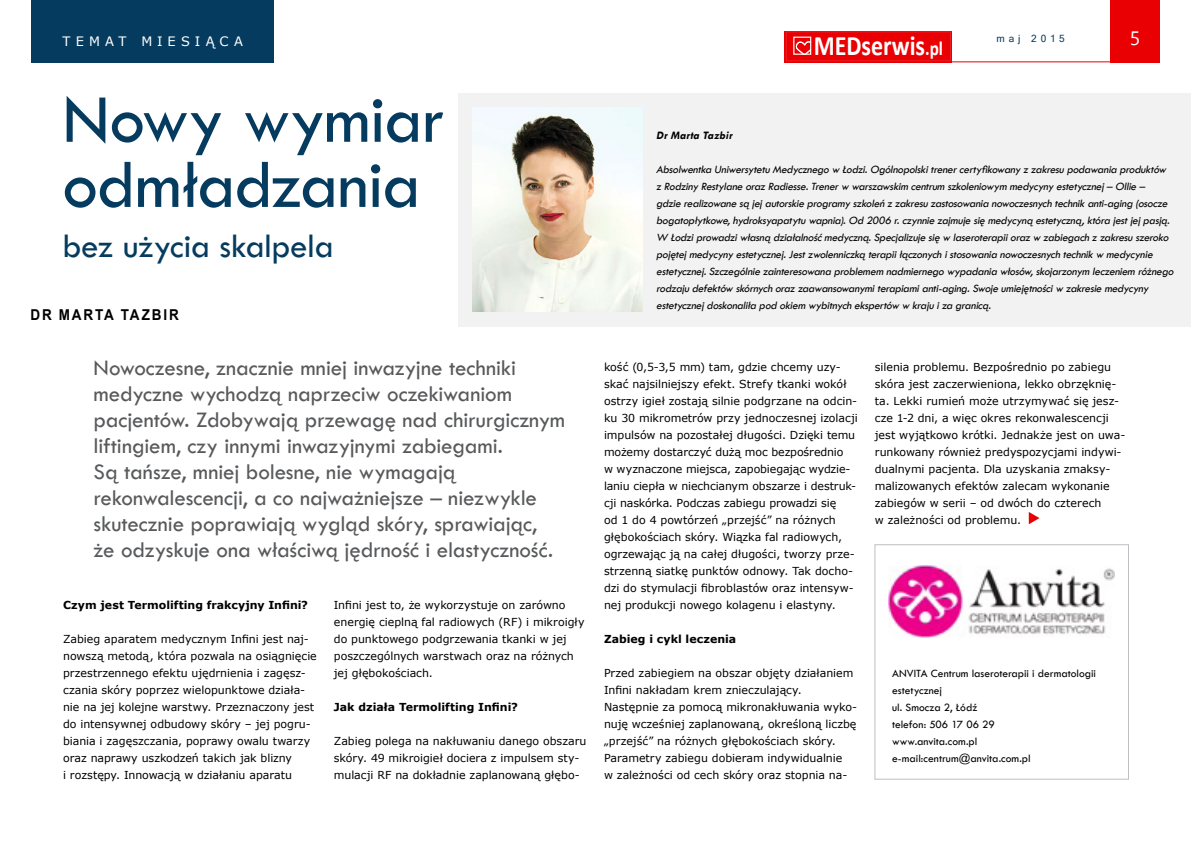
<style>
.page{position:relative;width:1191px;height:842px;background:#fff}
.page>*{position:absolute;margin:0;border:0;box-sizing:border-box;transform-origin:0 0}
.t1{font:71.1px/65.1px "Tw Cen";letter-spacing:-.02em;color:#053b5f}
.t2{font:35px "Tw Cen";letter-spacing:-.015em;color:#053b5f}
.t3{font:700 28.3px "Calibri";color:#fff;scale:.85 1}
.t4{font:23px/26px "Tw Cen";letter-spacing:-.005em;color:#58595b}
.t5{font:19.4px "Segoe UI";color:#fff}
.t6{font:700 15px "Arial";letter-spacing:.135em;color:#000;scale:.9 1}
.t7{font:13px "MS Reference Sans Serif";letter-spacing:.395em;color:#fff}
.t8{font:italic 11.5px/17px "Tw Cen";letter-spacing:-.24em;color:#000}
.t9{font:11.5px/17px "Tw Cen";letter-spacing:-.005em;color:#000}
.t10{font:italic 700 11.5px "Tw Cen";color:#000}
.t11{font:11px/17px "MS Reference Sans Serif";letter-spacing:-.005em;color:#000}
.t12{font:700 11px "MS Reference Sans Serif";color:#000}
.t13{font:10px "Microsoft Sans Serif";letter-spacing:.4em;color:#053b5f}
.s1{font-size:20.2px}
</style>
<div class="page">
<div style="left:784px;top:31px;width:167px;height:31px;background:#e9060a"></div>
<div style="left:786px;top:32px;width:164px;height:29px;background:#e90003"></div>
<div style="left:786px;top:32px;width:164px;height:29px;border:1px solid #ed1d24"></div>
<div style="left:793px;top:37px;width:18px;height:18px;border:1px solid #fff"></div>
<svg style="left:795px;top:41px;width:17px;height:14px"></svg>
<div style="left:1110px;top:0;width:49px;height:62px;background:#e90003"></div>
<hr style="left:950px;top:61px;width:160px;height:1px;background:#e90003">
<div style="left:31px;top:0;width:243px;height:62px;background:#053b5f"></div>
<svg style="left:1028px;top:512px;width:11px;height:12px"></svg>
<div style="left:459px;top:93px;width:732px;height:233px;background:#f2f2f3"></div>
<img style="left:472px;top:107px;width:170px;height:204px">
<div style="left:874px;top:545px;width:254px;height:234px;border:1px solid #bebec3"></div>
<img style="left:889px;top:565px;width:225px;height:73px">
<p class="t7" style="left:62px;top:33px;width:182px">TEMAT MIESIĄCA</p>
<h3 class="t5" style="left:1129px;top:23px;width:12px">5</h3>
<p class="t13" style="left:996px;top:32px;width:70px">maj 2015</p>
<h3 class="t3" style="left:813px;top:27px;width:154px">MEDserwis<span class="s1">.pl</span></h3>
<h1 class="t1" style="left:62px;top:86px;width:384px">Nowy wymiar odmładzania</h1>
<h2 class="t2" style="left:62px;top:225px;width:273px">bez użycia skalpela</h2>
<h3 class="t6" style="left:31px;top:304px;width:166px">DR MARTA TAZBIR</h3>
<p class="t10" style="left:656px;top:129px;width:80px">Dr Marta Tazbir</p>
<p class="t8" style="left:656px;top:161px;width:521px">Absolwentka UniwersytetuMedycznego w Łodzi.Ogólnopolskitrenercertyfikowany zzakresupodawania produktów zRodziny Restylane orazRadiesse.Trenerw warszawskim centrum szkoleniowym medycyny estetycznej– Ollie – gdzie realizowane są jejautorskie programy szkoleńzzakresuzastosowania nowoczesnychtechnikanti-aging (osocze bogatopłytkowe,hydroksyapatytuwapnia).Od 2006 r.czynnie zajmuje się medycyną estetyczną,która jestjejpasją.<br>W Łodziprowadziwłasną działalnośćmedyczną.Specjalizuje się w laseroterapiiorazw zabiegachzzakresuszeroko pojętejmedycyny estetycznej.J estzwolenniczką terapiiłączonychistosowania nowoczesnychtechnikw medycynie estetycznej.Szczególnie zainteresowana problemem nadmiernego wypadania włosów,skojarzonym leczeniem różnego rodzajudefektów skórnychorazzaawansowanymiterapiamianti-aging.Swoje umiejętnościw zakresie medycyny estetycznejdoskonaliła pod okiem wybitnychekspertów w krajuiza granicą.</p>
<p class="t4" style="left:94px;top:354px;width:473px">Nowoczesne, znacznie mniej inwazyjne techniki medyczne wychodzą naprzeciw oczekiwaniom pacjentów. Zdobywają przewagę nad chirurgicznym liftingiem, czy innymi inwazyjnymi zabiegami.<br>Są tańsze, mniej bolesne, nie wymagają rekonwalescencji, a co najważniejsze – niezwykle skutecznie poprawiają wygląd skóry, sprawiając,<br>że odzyskuje ona właściwą jędrność i elastyczność.</p>
<p class="t11" style="left:604px;top:358px;width:255px">kość (0,5-3,5 mm) tam, gdzie chcemy uzy&shy;skać najsilniejszy efekt. Strefy tkanki wokół ostrzy igieł zostają silnie podgrzane na odcin&shy;ku 30 mikrometrów przy jednoczesnej izolacji impulsów na pozostałej długości. Dzięki temu możemy dostarczyć dużą moc bezpośrednio<br>w wyznaczone miejsca, zapobiegając wydzie&shy;laniu ciepła w niechcianym obszarze i destruk&shy;cji naskórka. Podczas zabiegu prowadzi się<br>od 1 do 4 powtórzeń „przejść” na różnych głębokościach skóry. Wiązka fal radiowych, ogrzewając ją na całej długości, tworzy prze&shy;strzenną siatkę punktów odnowy. Tak docho&shy;dzi do stymulacji fibroblastów oraz intensyw&shy;nej produkcji nowego kolagenu i elastyny.</p>
<p class="t12" style="left:604px;top:632px;width:134px">Zabieg i cykl leczenia</p>
<p class="t11" style="left:604px;top:664px;width:255px">Przed zabiegiem na obszar objęty działaniem Infini nakładam krem znieczulający.<br>Następnie za pomocą mikronakłuwania wyko&shy;nuję wcześniej zaplanowaną, określoną liczbę „przejść” na różnych głębokościach skóry.<br>Parametry zabiegu dobieram indywidualnie<br>w zależności od cech skóry oraz stopnia na-</p>
<p class="t11" style="left:334px;top:596px;width:252px">Infini jest to, że wykorzystuje on zarówno energię cieplną fal radiowych (RF) i mikroigły do punktowego podgrzewania tkanki w jej poszczególnych warstwach oraz na różnych jej głębokościach.</p>
<p class="t12" style="left:334px;top:700px;width:186px">Jak działa Termolifting Infini?</p>
<p class="t11" style="left:334px;top:732px;width:254px">Zabieg polega na nakłuwaniu danego obszaru skóry. 49 mikroigieł dociera z impulsem sty&shy;mulacji RF na dokładnie zaplanowaną głębo-</p>
<p class="t12" style="left:63px;top:598px;width:246px">Czym jest Termolifting frakcyjny Infini?</p>
<p class="t11" style="left:63px;top:630px;width:255px">Zabieg aparatem medycznym Infini jest naj&shy;nowszą metodą, która pozwala na osiągnięcie przestrzennego efektu ujędrnienia i zagęsz&shy;czania skóry poprzez wielopunktowe działa&shy;nie na jej kolejne warstwy. Przeznaczony jest do intensywnej odbudowy skóry – jej pogru&shy;biania i zagęszczania, poprawy owalu twarzy oraz naprawy uszkodzeń takich jak blizny<br>i rozstępy. Innowacją w działaniu aparatu</p>
<p class="t11" style="left:874px;top:358px;width:252px">silenia problemu. Bezpośrednio po zabiegu skóra jest zaczerwieniona, lekko obrzęknię&shy;ta. Lekki rumień może utrzymywać się jesz&shy;cze 1-2 dni, a więc okres rekonwalescencji jest wyjątkowo krótki. Jednakże jest on uwa&shy;runkowany również predyspozycjami indywi&shy;dualnymi pacjenta. Dla uzyskania zmaksy&shy;malizowanych efektów zalecam wykonanie zabiegów w serii – od dwóch do czterech<br>w zależności od problemu.</p>
<p class="t9" style="left:892px;top:665px;width:205px">ANVITA Centrum laseroterapii i dermatologii estetycznej<br>ul. Smocza 2, Łódź<br>telefon: 506 17 06 29<br>www.anvita.com.pl e-mail:centrum@anvita.com.pl</p>
</div>
